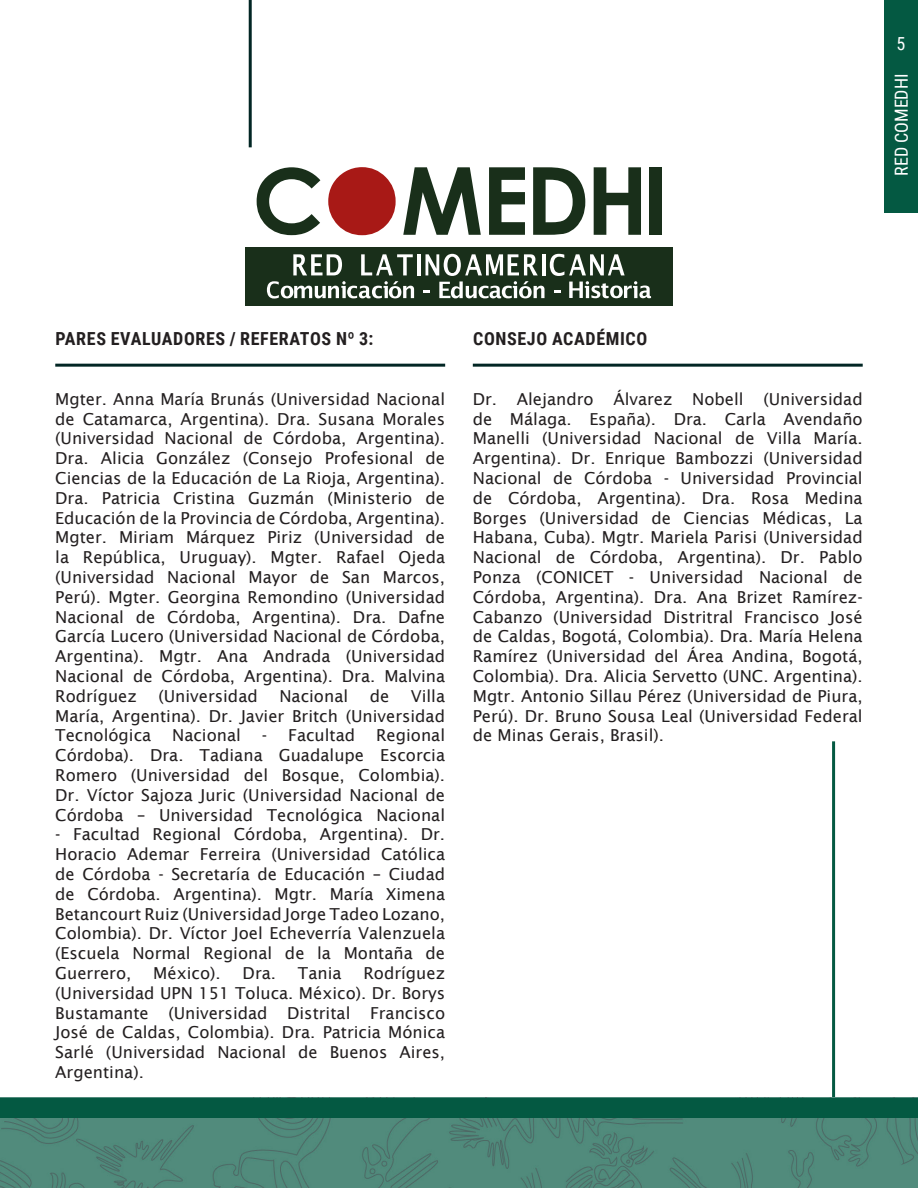
<style>
.page{position:relative;width:918px;height:1188px;background:#fff}
.page>*{position:absolute;margin:0;border:0;box-sizing:border-box;transform-origin:0 0}
.Subtítulo{font:700 18px "Roboto Condensed";letter-spacing:.035em;color:#231f20}
.t1{font:18px "Roboto Condensed";color:#fff}
.Texto{font:16.5px/19.8px "Lucida Sans";color:#231f20;text-align:justify}
</style>
<div class="page">
<div style="left:245px;top:247px;width:428px;height:59px;background:#192f1a"></div>
<svg style="left:257px;top:167px;width:63px;height:68px"></svg>
<svg style="left:328px;top:167px;width:68px;height:68px"></svg>
<svg style="left:403px;top:167px;width:78px;height:68px"></svg>
<svg style="left:489px;top:167px;width:36px;height:68px"></svg>
<svg style="left:533px;top:167px;width:52px;height:68px"></svg>
<svg style="left:594px;top:167px;width:47px;height:68px"></svg>
<div style="left:649px;top:167px;width:12px;height:68px;background:#192f1a"></div>
<svg style="left:293px;top:254px;width:49px;height:21px"></svg>
<svg style="left:361px;top:254px;width:52px;height:21px"></svg>
<hr style="left:417px;top:254px;width:4px;height:21px;background:#fff">
<svg style="left:267px;top:281px;width:147px;height:18px"></svg>
<svg style="left:424px;top:254px;width:227px;height:44px"></svg>
<hr style="left:55px;top:364px;width:390px;height:3px;background:#022624">
<hr style="left:249px;top:0;width:3px;height:147px;background:#022624">
<hr style="left:473px;top:364px;width:390px;height:3px;background:#022624">
<hr style="left:832px;top:741px;width:3px;height:377px;background:#045942">
<img style="left:0;top:1118px;width:918px;height:70px">
<div style="left:0;top:1098px;width:918px;height:20px;background:#045942"></div>
<div style="left:884px;top:0;width:34px;height:213px;background:#045942"></div>
<p class="t1" style="left:897px;top:31px;width:10px">5</p>
<p class="t1" style="left:889px;top:176px;width:104px;rotate:-90deg">RED COMEDHI</p>
<p class="Subtítulo" style="left:56px;top:326px;width:319px">PARES EVALUADORES / REFERATOS Nº 3:</p>
<p class="Subtítulo" style="left:473px;top:326px;width:176px">CONSEJO ACADÉMICO</p>
<p class="Texto" style="left:55px;top:389px;width:391px">Mgter. Anna María Brunás (Universidad Nacional de Catamarca, Argentina). Dra. Susana Morales (Universidad Nacional de Córdoba, Argentina).<br>Dra. Alicia González (Consejo Profesional de Ciencias de la Educación de La Rioja, Argentina).<br>Dra. Patricia Cristina Guzmán (Ministerio de Educación de la Provincia de Córdoba, Argentina).<br>Mgter. Miriam Márquez Piriz (Universidad de la República, Uruguay). Mgter. Rafael Ojeda (Universidad Nacional Mayor de San Marcos, Perú). Mgter. Georgina Remondino (Universidad Nacional de Córdoba, Argentina). Dra. Dafne García Lucero (Universidad Nacional de Córdoba, Argentina). Mgtr. Ana Andrada (Universidad Nacional de Córdoba, Argentina). Dra. Malvina Rodríguez</p>
<p class="Texto" style="left:55px;top:686px;width:391px;text-indent:356px">Villa María, Argentina). Dr. Javier Britch (Universidad Tecnológica</p>
<p class="Texto" style="left:159px;top:686px;width:101px">(Universidad</p>
<p class="Texto" style="left:279px;top:686px;width:70px">Nacional</p>
<p class="Texto" style="left:370px;top:686px;width:21px">de</p>
<p class="Texto" style="left:55px;top:726px;width:391px;text-indent:321px">Regional Córdoba). Dra. Tadiana Guadalupe Escorcia Romero (Universidad del Bosque, Colombia).<br>Dr. Víctor Sajoza Juric (Universidad Nacional de Córdoba – Universidad Tecnológica Nacional</p>
<p class="Texto" style="left:55px;top:825px;width:391px">- Facultad Regional Córdoba, Argentina). Dr.<br>Horacio Ademar Ferreira (Universidad Católica de Córdoba - Secretaría de Educación – Ciudad de Córdoba. Argentina). Mgtr. María Ximena Betancourt Ruiz (Universidad Jorge Tadeo Lozano, Colombia). Dr. Víctor Joel Echeverría Valenzuela (Escuela Normal Regional de la Montaña de Guerrero,</p>
<p class="Texto" style="left:172px;top:726px;width:70px">Nacional</p>
<p class="Texto" style="left:262px;top:726px;width:95px">- Facultad</p>
<p class="Texto" style="left:55px;top:963px;width:391px;text-indent:308px">Rodríguez (Universidad UPN 151 Toluca. México). Dr. Borys Bustamante (Universidad Distrital Francisco José de Caldas, Colombia). Dra. Patricia Mónica Sarlé (Universidad Nacional de Buenos Aires, Argentina).</p>
<p class="Texto" style="left:153px;top:963px;width:69px">México).</p>
<p class="Texto" style="left:243px;top:963px;width:35px">Dra.</p>
<p class="Texto" style="left:298px;top:963px;width:45px">Tania</p>
<p class="Texto" style="left:473px;top:389px;width:391px">Dr. Alejandro Álvarez Nobell (Universidad de Málaga. España). Dra. Carla Avendaño Manelli (Universidad Nacional de Villa María.<br>Argentina). Dr. Enrique Bambozzi (Universidad Nacional de Córdoba - Universidad Provincial de Córdoba, Argentina). Dra. Rosa Medina Borges (Universidad de Ciencias Médicas, La Habana, Cuba). Mgtr. Mariela Parisi (Universidad Nacional de Córdoba, Argentina). Dr. Pablo Ponza (CONICET - Universidad Nacional de Córdoba, Argentina). Dra. Ana Brizet Ramírez-Cabanzo (Universidad Distritral Francisco José de Caldas, Bogotá, Colombia). Dra. María Helena Ramírez (Universidad del Área Andina, Bogotá, Colombia). Dra. Alicia Servetto (UNC. Argentina).<br>Mgtr. Antonio Sillau Pérez (Universidad de Piura, Perú). Dr. Bruno Sousa Leal (Universidad Federal de Minas Gerais, Brasil).</p>
</div>
